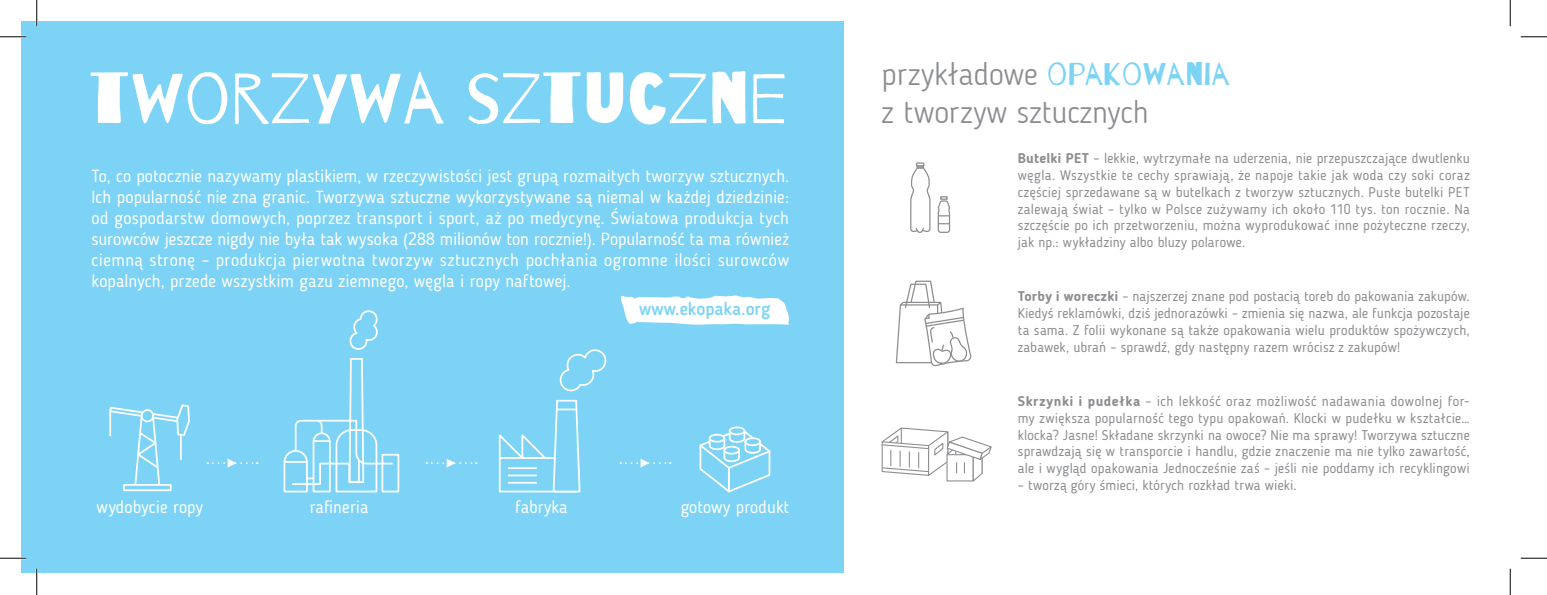
<style>
.page{position:relative;width:1547px;height:595px;background:#fff}
.page>*{position:absolute;margin:0;border:0;box-sizing:border-box;transform-origin:0 0}
.t1{font:71.23px "Barrio";color:#fff}
.t2{font:300 31.5px "Blogger Sans";color:#8b8d90}
.t3{font:500 18.2px "Blogger Sans";color:#7cd3f6}
.t4{font:17.5px/21px "Blogger Sans";letter-spacing:.005em;color:#fff;text-align:justify}
.t5{font:14px/16.8px "Blogger Sans";letter-spacing:.01em;color:#8b8d90;text-align:justify}
.s1{font-family:"Barrio";font-weight:400;color:#7cd3f6}
.s2{font-weight:700}
</style>
<div class="page">
<div style="left:22px;top:22px;width:822px;height:550px;background:#7cd3f6"></div>
<svg style="left:207px;top:458px;width:51px;height:9px"></svg>
<svg style="left:426px;top:458px;width:51px;height:9px"></svg>
<svg style="left:620px;top:458px;width:51px;height:9px"></svg>
<svg style="left:621px;top:295px;width:168px;height:29px;background:#eef9fd"></svg>
<svg style="left:895px;top:280px;width:77px;height:86px"></svg>
<svg style="left:910px;top:162px;width:21px;height:71px"></svg>
<svg style="left:937px;top:196px;width:14px;height:37px"></svg>
<svg style="left:881px;top:427px;width:111px;height:55px"></svg>
<svg style="left:123px;top:486px;width:49px;height:5px"></svg>
<svg style="left:109px;top:404px;width:81px;height:82px"></svg>
<hr style="left:109px;top:411px;width:2px;height:25px;background:#fff">
<hr style="left:180px;top:434px;width:2px;height:25px;background:#fff">
<div style="left:142px;top:410px;width:11px;height:11px;background:#7cd3f6;border-radius:50%"></div>
<div style="left:141px;top:409px;width:13px;height:13px;border:2px solid #fff;border-radius:50%"></div>
<svg style="left:283px;top:310px;width:117px;height:183px"></svg>
<svg style="left:559px;top:349px;width:48px;height:42px"></svg>
<svg style="left:498px;top:399px;width:83px;height:94px"></svg>
<svg style="left:699px;top:428px;width:72px;height:65px"></svg>
<div style="left:730px;top:427px;width:14px;height:7px;background:#7cd3f6;border-radius:50%"></div>
<div style="left:729px;top:426px;width:16px;height:9px;border:2px solid #fff;border-radius:50%"></div>
<hr style="left:0;top:36px;width:26px;height:2px;background:#fff">
<hr style="left:0;top:557px;width:26px;height:2px;background:#fff">
<hr style="left:36px;top:0;width:2px;height:26px;background:#fff">
<hr style="left:36px;top:568px;width:2px;height:26px;background:#fff">
<svg style="left:0;top:36px;width:26px;height:1px"></svg>
<svg style="left:1521px;top:36px;width:26px;height:1px"></svg>
<svg style="left:0;top:557px;width:26px;height:1px"></svg>
<svg style="left:1521px;top:557px;width:26px;height:1px"></svg>
<svg style="left:36px;top:0;width:1px;height:26px"></svg>
<svg style="left:36px;top:568px;width:1px;height:26px"></svg>
<svg style="left:1510px;top:0;width:1px;height:26px"></svg>
<svg style="left:1510px;top:568px;width:1px;height:26px"></svg>
<p class="t1" style="left:89px;top:61px;width:699px">TWORZYWA SZTUCZNE</p>
<p class="t4" style="left:92px;top:165px;width:699px">To, co potocznie nazywamy plastikiem, w rzeczywistości jest grupą rozmaitych tworzyw sztucznych.<br>Ich popularność nie zna granic. Tworzywa sztuczne wykorzystywane są niemal w każdej dziedzinie: od gospodarstw domowych, poprzez transport i sport, aż po medycynę. Światowa produkcja tych surowców jeszcze nigdy nie była tak wysoka (288 milionów ton rocznie!). Popularność ta ma również ciemną stronę – produkcja pierwotna tworzyw sztucznych pochłania ogromne ilości surowców kopalnych, przede wszystkim gazu ziemnego, węgla i ropy naftowej.</p>
<p class="t3" style="left:639px;top:298px;width:133px">www.ekopaka.org</p>
<p class="t4" style="left:97px;top:496px;width:108px">wydobycie ropy</p>
<p class="t4" style="left:310px;top:496px;width:60px">rafineria</p>
<p class="t4" style="left:515px;top:496px;width:54px">fabryka</p>
<p class="t4" style="left:681px;top:496px;width:110px">gotowy produkt</p>
<p class="t2" style="left:882px;top:55px;width:350px">przykładowe <span class="s1">OPAKOWANIA</span></p>
<p class="t2" style="left:882px;top:93px;width:268px">z tworzyw sztucznych</p>
<p class="t5" style="left:1018px;top:150px;width:453px"><span class="s2">Butelki PET</span> – lekkie, wytrzymałe na uderzenia, nie przepuszczające dwutlenku węgla. Wszystkie te cechy sprawiają, że napoje takie jak woda czy soki coraz częściej sprzedawane są w butelkach z tworzyw sztucznych. Puste butelki PET zalewają świat – tylko w Polsce zużywamy ich około 110 tys. ton rocznie. Na szczęście po ich przetworzeniu, można wyprodukować inne pożyteczne rzeczy, jak np.: wykładziny albo bluzy polarowe.</p>
<p class="t5" style="left:1018px;top:288px;width:453px"><span class="s2">Torby i woreczki</span> – najszerzej znane pod postacią toreb do pakowania zakupów.<br>Kiedyś reklamówki, dziś jednorazówki – zmienia się nazwa, ale funkcja pozostaje ta sama. Z folii wykonane są także opakowania wielu produktów spożywczych, zabawek, ubrań – sprawdź, gdy następny razem wrócisz z zakupów!</p>
<p class="t5" style="left:1018px;top:392px;width:453px"><span class="s2">Skrzynki i pudełka</span> – ich lekkość oraz możliwość nadawania dowolnej for&shy;my zwiększa popularność tego typu opakowań. Klocki w pudełku w kształcie… klocka? Jasne! Składane skrzynki na owoce? Nie ma sprawy! Tworzywa sztuczne sprawdzają się w transporcie i handlu, gdzie znaczenie ma nie tylko zawartość, ale i wygląd opakowania Jednocześnie zaś – jeśli nie poddamy ich recyklingowi</p>
<p class="t5" style="left:1018px;top:476px;width:280px">– tworzą góry śmieci, których rozkład trwa wieki.</p>
</div>
